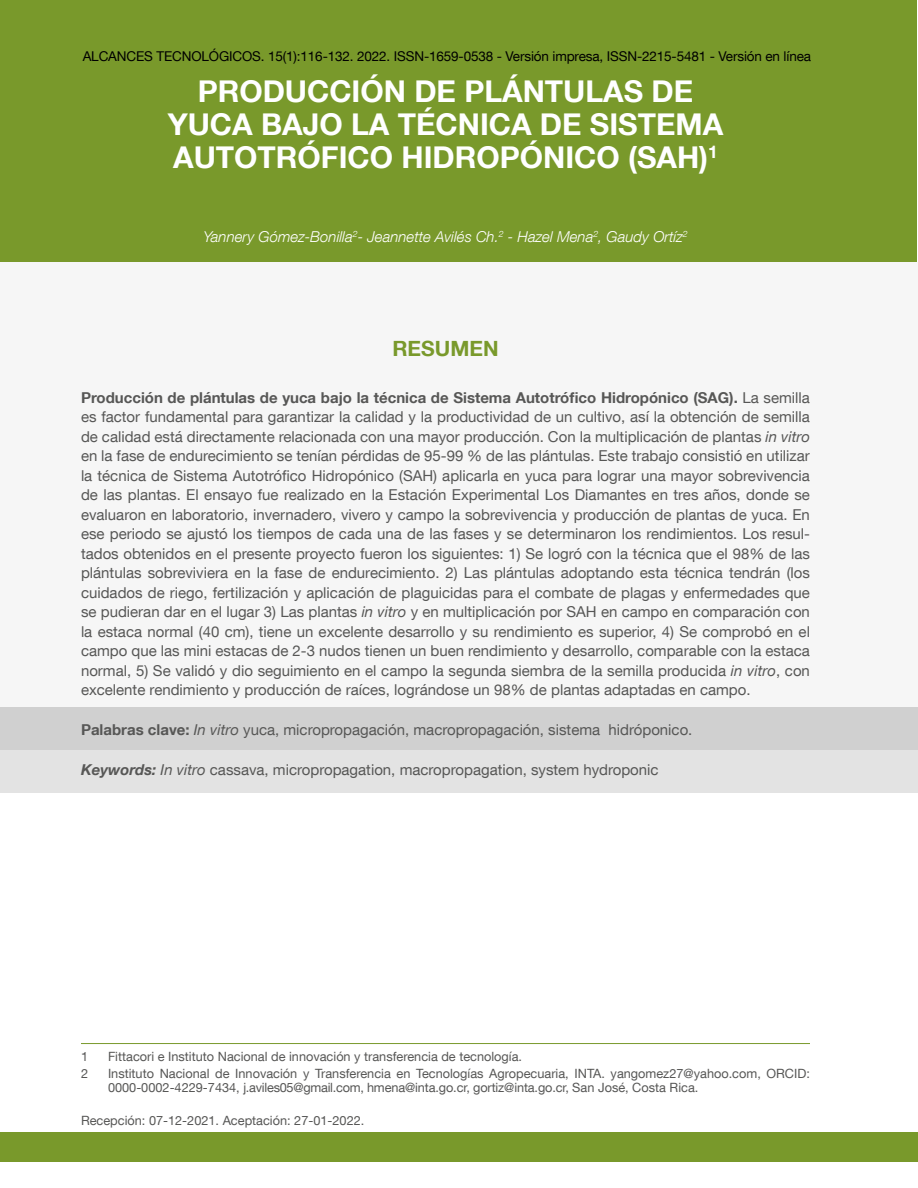
<style>
.page{position:relative;width:918px;height:1188px;background:#fff}
.page>*{position:absolute;margin:0;border:0;box-sizing:border-box;transform-origin:0 0}
.TIT_01_BLANCO{font:700 30px/33px "Helvetica Neue LT Com";color:#fff;text-align:center}
.TIT_02_VERDE{font:700 21px "Helvetica Neue LT Com";color:#79992b}
._0_CUERPO_SIN{font:15px/19.5px "Helvetica Neue LT Com";color:#575756;text-align:justify}
.AUTOR{font:italic 300 15px "Helvetica Neue LT Com";color:#fff}
.t1{font:13.5px "Helvetica Neue LT Com";letter-spacing:-.01em;color:#000}
.PIE{font:12.75px/13.5px "Helvetica Neue LT Com";color:#575756}
.s1{font-weight:700}
.s2{font-style:italic}
.s3{font-weight:700;font-style:italic}
</style>
<div class="page">
<div style="left:0;top:0;width:917px;height:262px;background:#79992b"></div>
<div style="left:0;top:1132px;width:918px;height:30px;background:#79992b"></div>
<div style="left:0;top:262px;width:918px;height:445px;background:#f6f6f6"></div>
<div style="left:0;top:751px;width:918px;height:42px;background:#e3e3e3"></div>
<div style="left:0;top:707px;width:918px;height:43px;background:#d0d0d0"></div>
<hr style="left:81px;top:1043px;width:729px;height:1px;background:#79992b">
<p class="t1" style="left:83px;top:48px;width:730px">ALCANCES TECNOLÓGICOS. 15(1):116-132. 2022. ISSN-1659-0538 - Versión impresa, ISSN-2215-5481 - Versión en línea</p>
<p class="TIT_01_BLANCO" style="left:168px;top:74px;width:557px">PRODUCCIÓN DE PLÁNTULAS DE<br>YUCA BAJO LA TÉCNICA DE SISTEMA<br>AUTOTRÓFICO HIDROPÓNICO (SAH)<sup>1</sup></p>
<p class="AUTOR" style="left:203px;top:228px;width:486px">Yannery Gómez-Bonilla<sup>2</sup>- Jeannette Avilés Ch.<sup>2</sup> - Hazel Mena<sup>2</sup>, Gaudy Ortíz<sup>2</sup></p>
<p class="TIT_02_VERDE" style="left:392px;top:336px;width:108px">RESUMEN</p>
<p class="_0_CUERPO_SIN" style="left:81px;top:387px;width:731px"><span class="s1">Producción de plántulas de yuca bajo la técnica de Sistema Autotrófico Hidropónico (SAG).</span> La semilla es factor fundamental para garantizar la calidad y la productividad de un cultivo, así la obtención de semilla de calidad está directamente relacionada con una mayor producción. Con la multiplicación de plantas <span class="s2">in vitro </span>en la fase de endurecimiento se tenían pérdidas de 95-99 % de las plántulas. Este trabajo consistió en utilizar la técnica de Sistema Autotrófico Hidropónico (SAH) aplicarla en yuca para lograr una mayor sobrevivencia de las plantas. El ensayo fue realizado en la Estación Experimental Los Diamantes en tres años, donde se evaluaron en laboratorio, invernadero, vivero y campo la sobrevivencia y producción de plantas de yuca. En ese periodo se ajustó los tiempos de cada una de las fases y se determinaron los rendimientos. Los resul&shy;tados obtenidos en el presente proyecto fueron los siguientes: 1) Se logró con la técnica que el 98% de las plántulas sobreviviera en la fase de endurecimiento. 2) Las plántulas adoptando esta técnica tendrán (los cuidados de riego, fertilización y aplicación de plaguicidas para el combate de plagas y enfermedades que se pudieran dar en el lugar 3) Las plantas <span class="s2">in vitro</span> y en multiplicación por SAH en campo en comparación con la estaca normal (40 cm), tiene un excelente desarrollo y su rendimiento es superior, 4) Se comprobó en el campo que las mini estacas de 2-3 nudos tienen un buen rendimiento y desarrollo, comparable con la estaca normal, 5) Se validó y dio seguimiento en el campo la segunda siembra de la semilla producida <span class="s2">in vitro</span>, con excelente rendimiento y producción de raíces, lográndose un 98% de plantas adaptadas en campo.</p>
<p class="_0_CUERPO_SIN" style="left:81px;top:720px;width:613px"><span class="s1">Palabras clave:</span> <span class="s2">In vitro</span> yuca, micropropagación, macropropagación, sistema hidróponico.</p>
<p class="_0_CUERPO_SIN" style="left:81px;top:759px;width:579px"><span class="s3">Keywords:</span> <span class="s2">In vitro</span> cassava, micropropagation, macropropagation, system hydroponic</p>
<p class="PIE" style="left:81px;top:1050px;width:9px">1</p>
<p class="PIE" style="left:108px;top:1050px;width:416px">Fittacori e Instituto Nacional de innovación y transferencia de tecnología.</p>
<p class="PIE" style="left:81px;top:1067px;width:9px">2</p>
<p class="PIE" style="left:108px;top:1067px;width:704px">Instituto Nacional de Innovación y Transferencia en Tecnologías Agropecuaria, INTA. yangomez27@yahoo.com, ORCID:<br>0000-0002-4229-7434, j.aviles05@gmail.com, hmena@inta.go.cr, gortiz@inta.go.cr, San José, Costa Rica.</p>
<p class="PIE" style="left:81px;top:1114px;width:285px">Recepción: 07-12-2021. Aceptación: 27-01-2022.</p>
</div>
